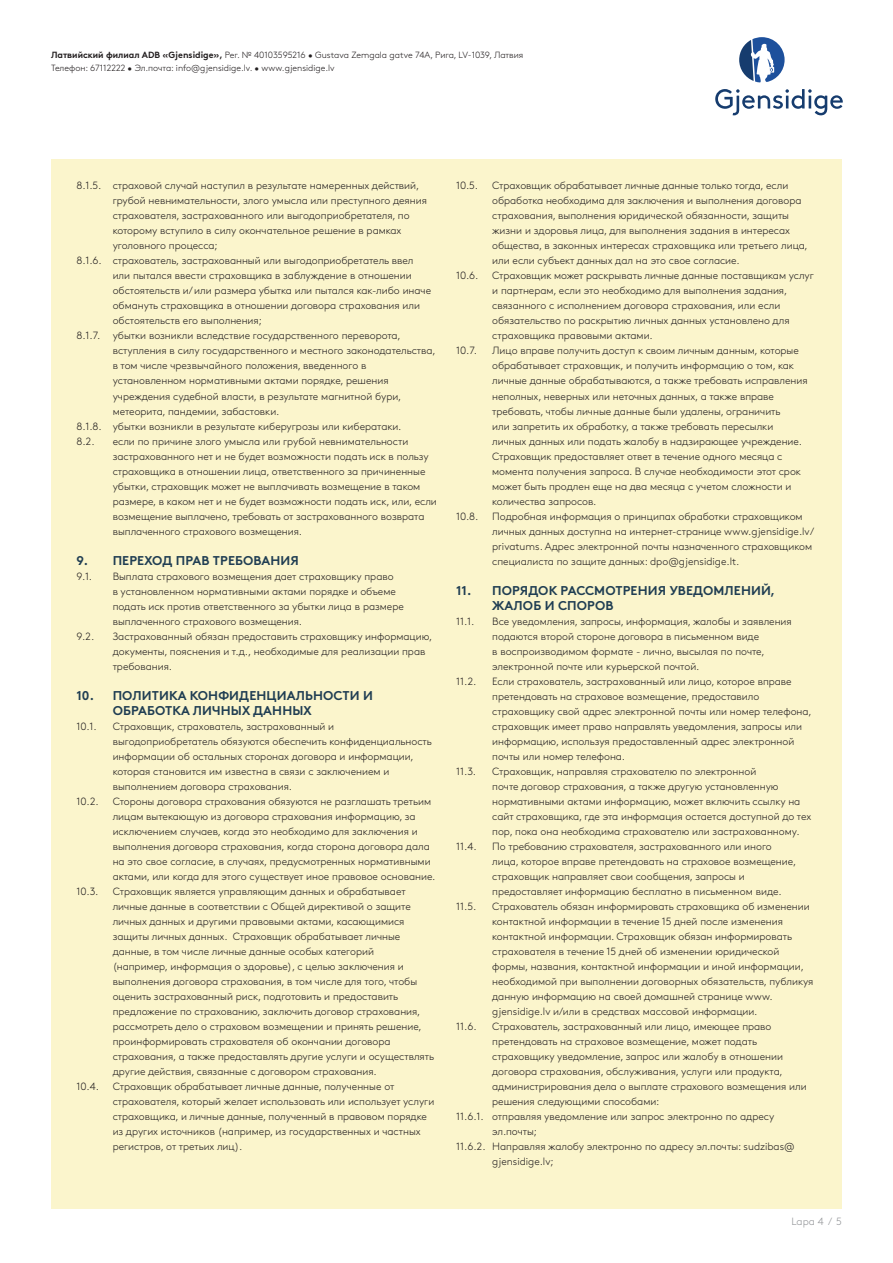
<style>
.page{position:relative;width:893px;height:1263px;background:#fff}
.page>*{position:absolute;margin:0;border:0;box-sizing:border-box;transform-origin:0 0}
.Main_Bullets{font:700 12.75px/15px "Gjen Brown OT";letter-spacing:.01em;color:#203e53}
.Main_Bullets-2{font:300 10.5px/15px "Gjen Brown OT";color:#231f20}
.t1{font:300 10.5px "Gjen Brown OT";color:#939598}
.t2{font:300 9px/13.5px "Gjen Brown OT";color:#231f20}
.s1{font-weight:700}
</style>
<div class="page">
<svg style="left:715px;top:89px;width:128px;height:26px"></svg>
<svg style="left:739px;top:37px;width:46px;height:45px"></svg>
<div style="left:51px;top:159px;width:791px;height:1050px;background:#fbf5cc"></div>
<p class="t2" style="left:51px;top:47px;width:474px"><span class="s1">Латвийский филиал ADB «Gjensidige»,</span> Рег. № 40103595216 • Gustava Zemgala gatve 74A, Рига, LV-1039, Латвия<br>Телефон: 67112222 • Эл.почта: info@gjensidige.lv. • www.gjensidige.lv</p>
<p class="Main_Bullets-2" style="left:113px;top:178px;width:316px;text-indent:-36px">8.1.5. страховой случай наступил в результате намеренных действий, грубой невнимательности, злого умысла или преступного деяния страхователя, застрахованного или выгодоприобретателя, по которому вступило в силу окончательное решение в рамках уголовного процесса;</p>
<p class="Main_Bullets-2" style="left:113px;top:253px;width:320px;text-indent:-36px">8.1.6. страхователь, застрахованный или выгодоприобретатель ввел или пытался ввести страховщика в заблуждение в отношении обстоятельств и/ или размера убытка или пытался как-либо иначе обмануть страховщика в отношении договора страхования или обстоятельств его выполнения;</p>
<p class="Main_Bullets-2" style="left:113px;top:328px;width:324px;text-indent:-36px">8.1.7. убытки возникли вследствие государственного переворота, вступления в силу государственного и местного законодательства, в том числе чрезвычайного положения, введенного в установленном нормативными актами порядке, решения учреждения судебной власти, в результате магнитной бури, метеорита, пандемии, забастовки.</p>
<p class="Main_Bullets-2" style="left:77px;top:418px;width:326px">8.1.8. убытки возникли в результате киберугрозы или кибератаки.</p>
<p class="Main_Bullets-2" style="left:77px;top:433px;width:20px">8.2.</p>
<p class="Main_Bullets-2" style="left:113px;top:433px;width:326px">если по причине злого умысла или грубой невнимательности застрахованного нет и не будет возможности подать иск в пользу страховщика в отношении лица, ответственного за причиненные убытки, страховщик может не выплачивать возмещение в таком размере, в каком нет и не будет возможности подать иск, или, если возмещение выплачено, требовать от застрахованного возврата выплаченного страхового возмещения.</p>
<p class="Main_Bullets" style="left:77px;top:551px;width:224px">9. ПЕРЕХОД ПРАВ ТРЕБОВАНИЯ</p>
<p class="Main_Bullets-2" style="left:77px;top:568px;width:17px">9.1.</p>
<p class="Main_Bullets-2" style="left:113px;top:568px;width:293px">Выплата страхового возмещения дает страховщику право<br>в установленном нормативными актами порядке и объеме подать иск против ответственного за убытки лица в размере выплаченного страхового возмещения.</p>
<p class="Main_Bullets-2" style="left:77px;top:628px;width:19px">9.2.</p>
<p class="Main_Bullets-2" style="left:113px;top:628px;width:321px">Застрахованный обязан предоставить страховщику информацию, документы, пояснения и т.д., необходимые для реализации прав требования.</p>
<p class="Main_Bullets" style="left:113px;top:686px;width:262px;text-indent:-36px">10. ПОЛИТИКА КОНФИДЕНЦИАЛЬНОСТИ И<br>ОБРАБОТКА ЛИЧНЫХ ДАННЫХ</p>
<p class="Main_Bullets-2" style="left:77px;top:718px;width:22px">10.1.</p>
<p class="Main_Bullets-2" style="left:113px;top:718px;width:321px">Страховщик, страхователь, застрахованный и выгодоприобретатель обязуются обеспечить конфиденциальность информации об остальных сторонах договора и информации, которая становится им известна в связи с заключением и выполнением договора страхования.</p>
<p class="Main_Bullets-2" style="left:77px;top:793px;width:24px">10.2.</p>
<p class="Main_Bullets-2" style="left:113px;top:793px;width:324px">Стороны договора страхования обязуются не разглашать третьим лицам вытекающую из договора страхования информацию, за исключением случаев, когда это необходимо для заключения и выполнения договора страхования, когда сторона договора дала на это свое согласие, в случаях, предусмотренных нормативными актами, или когда для этого существует иное правовое основание.</p>
<p class="Main_Bullets-2" style="left:77px;top:883px;width:23px">10.3.</p>
<p class="Main_Bullets-2" style="left:113px;top:883px;width:323px">Страховщик является управляющим данных и обрабатывает личные данные в соответствии с Общей директивой о защите личных данных и другими правовыми актами, касающимися защиты личных данных. Страховщик обрабатывает личные данные, в том числе личные данные особых категорий<br>(например, информация о здоровье), с целью заключения и выполнения договора страхования, в том числе для того, чтобы оценить застрахованный риск, подготовить и предоставить предложение по страхованию, заключить договор страхования, рассмотреть дело о страховом возмещении и принять решение, проинформировать страхователя об окончании договора страхования, а также предоставлять другие услуги и осуществлять другие действия, связанные с договором страхования.</p>
<p class="Main_Bullets-2" style="left:77px;top:1078px;width:24px">10.4.</p>
<p class="Main_Bullets-2" style="left:113px;top:1078px;width:323px">Страховщик обрабатывает личные данные, полученные от страхователя, который желает использовать или использует услуги страховщика, и личные данные, полученный в правовом порядке из других источников (например, из государственных и частных регистров, от третьих лиц).</p>
<p class="Main_Bullets-2" style="left:456px;top:178px;width:24px">10.5.</p>
<p class="Main_Bullets-2" style="left:492px;top:178px;width:317px">Страховщик обрабатывает личные данные только тогда, если обработка необходима для заключения и выполнения договора страхования, выполнения юридической обязанности, защиты жизни и здоровья лица, для выполнения задания в интересах общества, в законных интересах страховщика или третьего лица, или если субъект данных дал на это свое согласие.</p>
<p class="Main_Bullets-2" style="left:456px;top:268px;width:24px">10.6.</p>
<p class="Main_Bullets-2" style="left:492px;top:268px;width:323px">Страховщик может раскрывать личные данные поставщикам услуг и партнерам, если это необходимо для выполнения задания, связанного с исполнением договора страхования, или если обязательство по раскрытию личных данных установлено для страховщика правовыми актами.</p>
<p class="Main_Bullets-2" style="left:456px;top:343px;width:23px">10.7.</p>
<p class="Main_Bullets-2" style="left:492px;top:343px;width:317px">Лицо вправе получить доступ к своим личным данным, которые обрабатывает страховщик, и получить информацию о том, как личные данные обрабатываются, а также требовать исправления неполных, неверных или неточных данных, а также вправе требовать, чтобы личные данные были удалены, ограничить<br>или запретить их обработку, а также требовать пересылки личных данных или подать жалобу в надзирающее учреждение.<br>Страховщик предоставляет ответ в течение одного месяца с момента получения запроса. В случае необходимости этот срок может быть продлен еще на два месяца с учетом сложности и количества запросов.</p>
<p class="Main_Bullets-2" style="left:456px;top:508px;width:24px">10.8.</p>
<p class="Main_Bullets-2" style="left:492px;top:508px;width:324px">Подробная информация о принципах обработки страховщиком личных данных доступна на интернет-странице www.gjensidige.lv/ privatums. Адрес электронной почты назначенного страховщиком специалиста по защите данных: dpo@gjensidige.lt.</p>
<p class="Main_Bullets" style="left:492px;top:581px;width:285px;text-indent:-36px">11. ПОРЯДОК РАССМОТРЕНИЯ УВЕДОМЛЕНИЙ,<br>ЖАЛОБ И СПОРОВ</p>
<p class="Main_Bullets-2" style="left:456px;top:613px;width:20px">11.1.</p>
<p class="Main_Bullets-2" style="left:492px;top:613px;width:301px">Все уведомления, запросы, информация, жалобы и заявления подаются второй стороне договора в письменном виде<br>в воспроизводимом формате - лично, высылая по почте, электронной почте или курьерской почтой.</p>
<p class="Main_Bullets-2" style="left:456px;top:673px;width:22px">11.2.</p>
<p class="Main_Bullets-2" style="left:492px;top:673px;width:321px">Если страхователь, застрахованный или лицо, которое вправе претендовать на страховое возмещение, предоставило страховщику свой адрес электронной почты или номер телефона, страховщик имеет право направлять уведомления, запросы или информацию, используя предоставленный адрес электронной почты или номер телефона.</p>
<p class="Main_Bullets-2" style="left:456px;top:763px;width:22px">11.3.</p>
<p class="Main_Bullets-2" style="left:492px;top:763px;width:321px">Страховщик, направляя страхователю по электронной<br>почте договор страхования, а также другую установленную нормативными актами информацию, может включить ссылку на сайт страховщика, где эта информация остается доступной до тех пор, пока она необходима страхователю или застрахованному.</p>
<p class="Main_Bullets-2" style="left:456px;top:838px;width:22px">11.4.</p>
<p class="Main_Bullets-2" style="left:492px;top:838px;width:306px">По требованию страхователя, застрахованного или иного лица, которое вправе претендовать на страховое возмещение, страховщик направляет свои сообщения, запросы и предоставляет информацию бесплатно в письменном виде.</p>
<p class="Main_Bullets-2" style="left:456px;top:898px;width:22px">11.5.</p>
<p class="Main_Bullets-2" style="left:492px;top:898px;width:323px">Страхователь обязан информировать страховщика об изменении контактной информации в течение 15 дней после изменения контактной информации. Страховщик обязан информировать страхователя в течение 15 дней об изменении юридической формы, названия, контактной информации и иной информации, необходимой при выполнении договорных обязательств, публикуя данную информацию на своей домашней странице www. gjensidige.lv и/или в средствах массовой информации.</p>
<p class="Main_Bullets-2" style="left:456px;top:1018px;width:22px">11.6.</p>
<p class="Main_Bullets-2" style="left:492px;top:1018px;width:316px">Страхователь, застрахованный или лицо, имеющее право претендовать на страховое возмещение, может подать страховщику уведомление, запрос или жалобу в отношении договора страхования, обслуживания, услуги или продукта, администрирования дела о выплате страхового возмещения или решения следующими способами:</p>
<p class="Main_Bullets-2" style="left:492px;top:1108px;width:284px;text-indent:-36px">11.6.1. отправляя уведомление или запрос электронно по адресу эл.почты;</p>
<p class="Main_Bullets-2" style="left:492px;top:1138px;width:304px;text-indent:-36px">11.6.2. Направляя жалобу электронно по адресу эл.почты: sudzibas@ gjensidige.lv;</p>
<p class="t1" style="left:792px;top:1213px;width:52px">Lapa 4 / 5</p>
</div>
